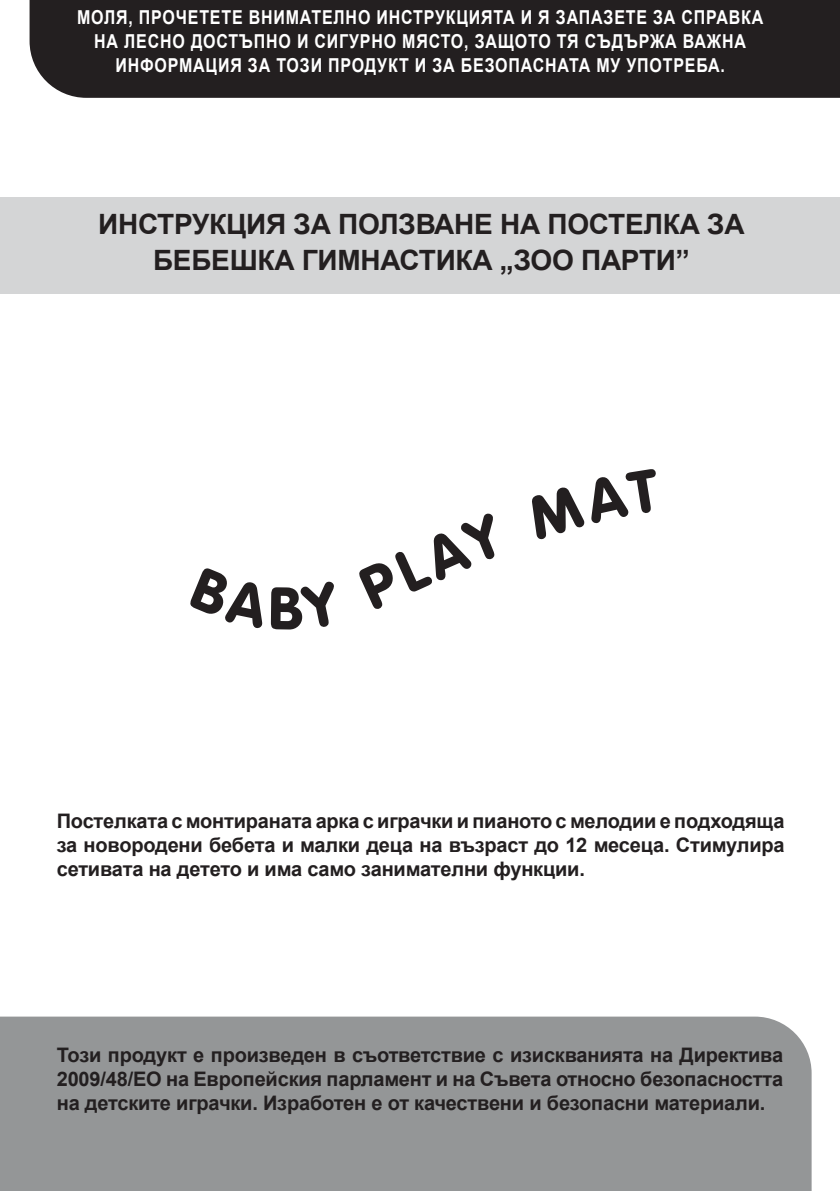
<style>
.page{position:relative;width:840px;height:1191px;background:#fff}
.page>*{position:absolute;margin:0;border:0;box-sizing:border-box;transform-origin:0 0}
.t1{font:700 28px/36px "Arial";letter-spacing:-.01em;color:#231f20;text-align:center}
.t2{font:700 20px/24px "Arial";letter-spacing:-.01em;color:#231f20;text-align:justify}
.t3{font:700 19.2px/24px "Arial";letter-spacing:.05em;color:#fff;text-align:center;scale:.83 1}
</style>
<div class="page">
<div style="left:30px;top:0;width:809px;height:98px;background:#231f20"></div>
<div style="left:0;top:1016px;width:811px;height:175px;background:#949697"></div>
<div style="left:0;top:197px;width:839px;height:96px;background:#d4d5d6"></div>
<svg style="left:190px;top:469px;width:465px;height:160px"></svg>
<p class="t3" style="left:77px;top:6px;width:827px">МОЛЯ, ПРОЧЕТЕТЕ ВНИМАТЕЛНО ИНСТРУКЦИЯТА И Я ЗАПАЗЕТЕ ЗА СПРАВКА<br>НА ЛЕСНО ДОСТЪПНО И СИГУРНО МЯСТО, ЗАЩОТО ТЯ СЪДЪРЖА ВАЖНА<br>ИНФОРМАЦИЯ ЗА ТОЗИ ПРОДУКТ И ЗА БЕЗОПАСНАТА МУ УПОТРЕБА.</p>
<p class="t1" style="left:98px;top:206px;width:647px">ИНСТРУКЦИЯ ЗА ПОЛЗВАНЕ НА ПОСТЕЛКА ЗА<br>БЕБЕШКА ГИМНАСТИКА „ЗОО ПАРТИ”</p>
<p class="t2" style="left:57px;top:809px;width:729px">Постелката с монтираната арка с играчки и пианото с мелодии е подходяща за новородени бебета и малки деца на възраст до 12 месеца. Стимулира сетивата на детето и има само занимателни функции.</p>
<p class="t2" style="left:57px;top:1043px;width:727px">Този продукт е произведен в съответствие с изискванията на Директива 2009/48/ЕО на Европейския парламент и на Съвета относно безопасността на детските играчки. Изработен е от качествени и безопасни материали.</p>
</div>
